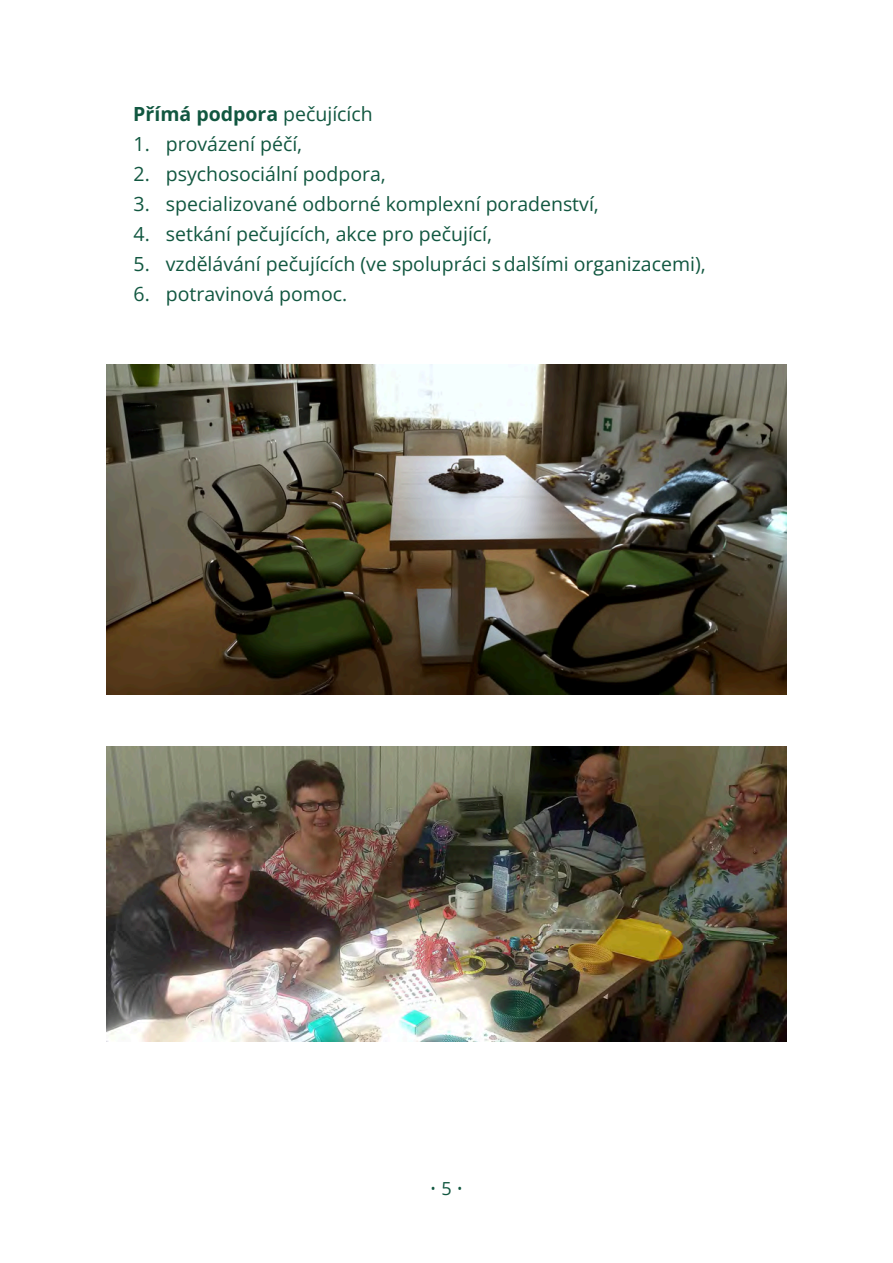
<style>
.page{position:relative;width:893px;height:1263px;background:#fff}
.page>*{position:absolute;margin:0;border:0;box-sizing:border-box;transform-origin:0 0}
.t1{font:19.5px "Open Sans";color:#115740}
.t2{font:700 19.5px "Open Sans";color:#115740}
.t3{font:300 18px "Open Sans";color:#115740}
.s1{font-weight:400}
</style>
<div class="page">
<img style="left:106px;top:747px;width:681px;height:295px">
<img style="left:106px;top:365px;width:681px;height:329px">
<p class="t2" style="left:133px;top:100px;width:241px">Přímá podpora <span class="s1">pečujících</span></p>
<p class="t1" style="left:134px;top:130px;width:170px">1. provázení péčí,</p>
<p class="t1" style="left:134px;top:160px;width:254px">2. psychosociální podpora,</p>
<p class="t1" style="left:134px;top:190px;width:467px">3. specializované odborné komplexní poradenství,</p>
<p class="t1" style="left:134px;top:220px;width:360px">4. setkání pečujících, akce pro pečující,</p>
<p class="t1" style="left:134px;top:250px;width:574px">5. vzdělávání pečujících (ve spolupráci sdalšími organizacemi),</p>
<p class="t1" style="left:134px;top:280px;width:215px">6. potravinová pomoc.</p>
<p class="t3" style="left:430px;top:1175px;width:35px">• <span class="s1">5</span> •</p>
</div>
